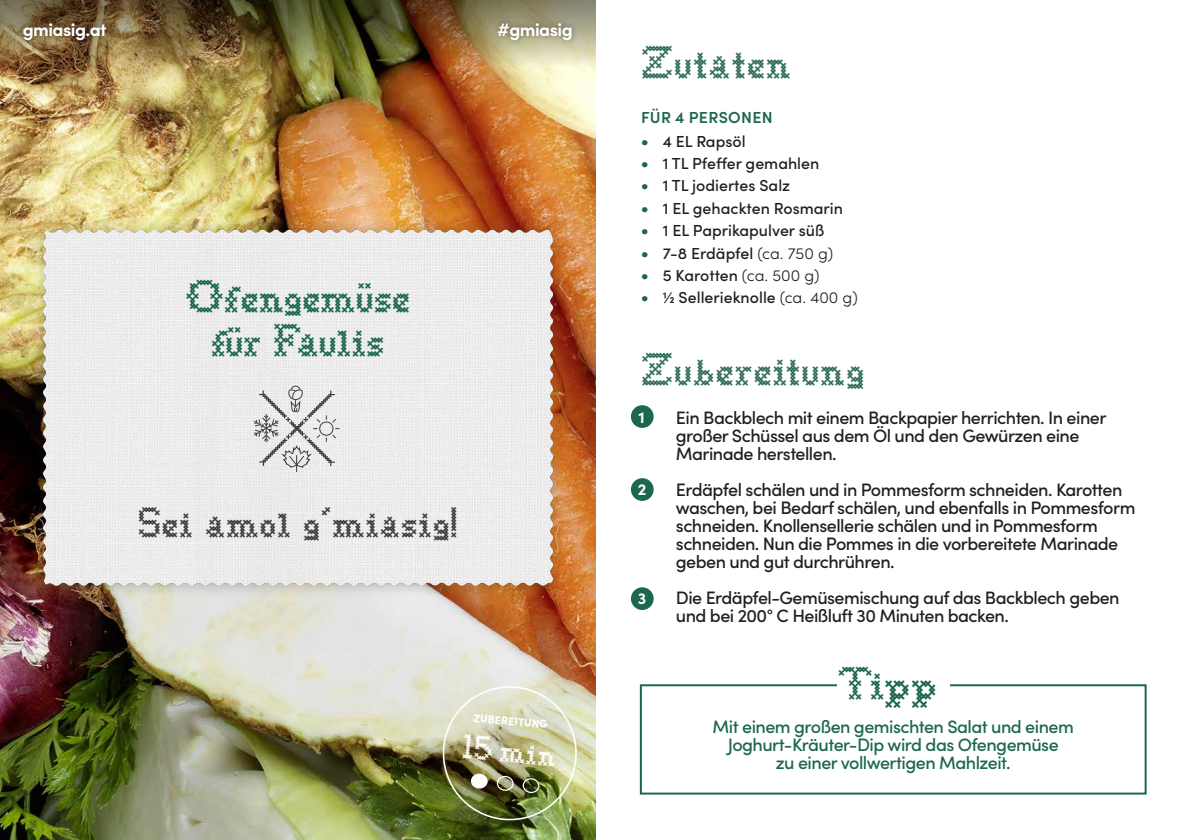
<style>
.page{position:relative;width:1191px;height:840px;background:#fff}
.page>*{position:absolute;margin:0;border:0;box-sizing:border-box;transform-origin:0 0}
.t1{font:42px/44px "Goodbye Crewel World NF";letter-spacing:-.02em;color:#1c674e;text-align:center}
.t2{font:42px "Goodbye Crewel World NF";color:#33705a}
.t3{font:38.8px "Goodbye Crewel World NF";color:#3e3e3f}
.t4{font:31.2px "Goodbye Crewel World NF";color:#fff}
.t5{font:500 18px/18px "Sofia Pro";letter-spacing:-.03em;color:#231f20}
.t6{font:500 18px/18px "Sofia Pro";letter-spacing:-.03em;color:#1c674e;text-align:center}
.t7{font:700 18px "Sofia Pro";letter-spacing:-.03em;color:#fff}
.t8{font:500 16px "Sofia Pro";color:#231f20}
.t9{font:600 16px "Sofia Pro";letter-spacing:.02em;color:#1c674e}
.t10{font:700 16px "Sofia Pro";color:#fff}
.t11{font:900 11.2px "Sofia Pro";color:#fff}
.s1{font-size:18px;color:#1c674e}
.s2{font-weight:300}
</style>
<div class="page">
<img style="left:0;top:104px;width:595px;height:735px">
<div style="left:29px;top:216px;width:537px;height:383px;background:#231f20;opacity:.3"></div>
<img style="left:35px;top:217px;width:525px;height:384px">
<img style="left:439px;top:682px;width:141px;height:140px">
<img style="left:0;top:0;width:595px;height:104px">
<svg style="left:253px;top:385px;width:86px;height:87px"></svg>
<div style="left:17px;top:17px;width:561px;height:29px;background:#231f20;opacity:.5"></div>
<div style="left:631px;top:405px;width:22px;height:22px;background:#1c674e;border-radius:50%"></div>
<div style="left:631px;top:478px;width:22px;height:22px;background:#1c674e;border-radius:50%"></div>
<div style="left:640px;top:684px;width:506px;height:110px;border:2px solid #1c674e"></div>
<div style="left:837px;top:666px;width:112px;height:32px;background:#fff"></div>
<div style="left:631px;top:587px;width:22px;height:22px;background:#1c674e;border-radius:50%"></div>
<p class="t7" style="left:23px;top:15px;width:86px">gmiasig.at</p>
<p class="t7" style="left:497px;top:15px;width:77px">#gmiasig</p>
<h1 class="t1" style="left:185px;top:274px;width:227px">Ofengemüse für Faulis</h1>
<h2 class="t3" style="left:137px;top:497px;width:322px">Sei amol g'miasig!</h2>
<p class="t11" style="left:474px;top:708px;width:76px;rotate:5deg">ZUBEREITUNG</p>
<h3 class="t4" style="left:464px;top:725px;width:96px;rotate:5deg">15 min</h3>
<h1 class="t2" style="left:641px;top:35px;width:152px">Zutaten</h1>
<p class="t9" style="left:641px;top:105px;width:133px">FÜR 4 PERSONEN</p>
<p class="t8" style="left:641px;top:129px;width:106px"><span class="s1">•</span> 4 EL Rapsöl</p>
<p class="t8" style="left:641px;top:151px;width:180px"><span class="s1">•</span> 1 TL Pfeffer gemahlen</p>
<p class="t8" style="left:641px;top:174px;width:151px"><span class="s1">•</span> 1 TL jodiertes Salz</p>
<p class="t8" style="left:641px;top:196px;width:204px"><span class="s1">•</span> 1 EL gehackten Rosmarin</p>
<p class="t8" style="left:641px;top:219px;width:185px"><span class="s1">•</span> 1 EL Paprikapulver süß</p>
<p class="t8" style="left:641px;top:241px;width:194px"><span class="s1">•</span> 7-8 Erdäpfel <span class="s2">(ca. 750 g)</span></p>
<p class="t8" style="left:641px;top:263px;width:180px"><span class="s1">•</span> 5 Karotten <span class="s2">(ca. 500 g)</span></p>
<p class="t8" style="left:641px;top:286px;width:218px"><span class="s1">•</span> ½ Sellerieknolle <span class="s2">(ca. 400 g)</span></p>
<h1 class="t2" style="left:641px;top:341px;width:226px">Zubereitung</h1>
<p class="t10" style="left:638px;top:404px;width:8px">1</p>
<p class="t10" style="left:638px;top:476px;width:10px">2</p>
<p class="t10" style="left:638px;top:586px;width:10px">3</p>
<p class="t5" style="left:676px;top:407px;width:432px">Ein Backblech mit einem Backpapier herrichten. In einer großer Schüssel aus dem Öl und den Gewürzen eine<br>Marinade herstellen.</p>
<p class="t5" style="left:676px;top:479px;width:461px">Erdäpfel schälen und in Pommesform schneiden. Karotten waschen, bei Bedarf schälen, und ebenfalls in Pommesform schneiden. Knollensellerie schälen und in Pommesform schneiden. Nun die Pommes in die vorbereitete Marinade geben und gut durchrühren.</p>
<p class="t5" style="left:676px;top:587px;width:445px">Die Erdäpfel-Gemüsemischung auf das Backblech geben und bei 200° C Heißluft 30 Minuten backen.</p>
<h1 class="t1" style="left:837px;top:661px;width:101px">Tipp</h1>
<p class="t6" style="left:712px;top:716px;width:363px">Mit einem großen gemischten Salat und einem<br>Joghurt-Kräuter-Dip wird das Ofengemüse<br>zu einer vollwertigen Mahlzeit.</p>
</div>
